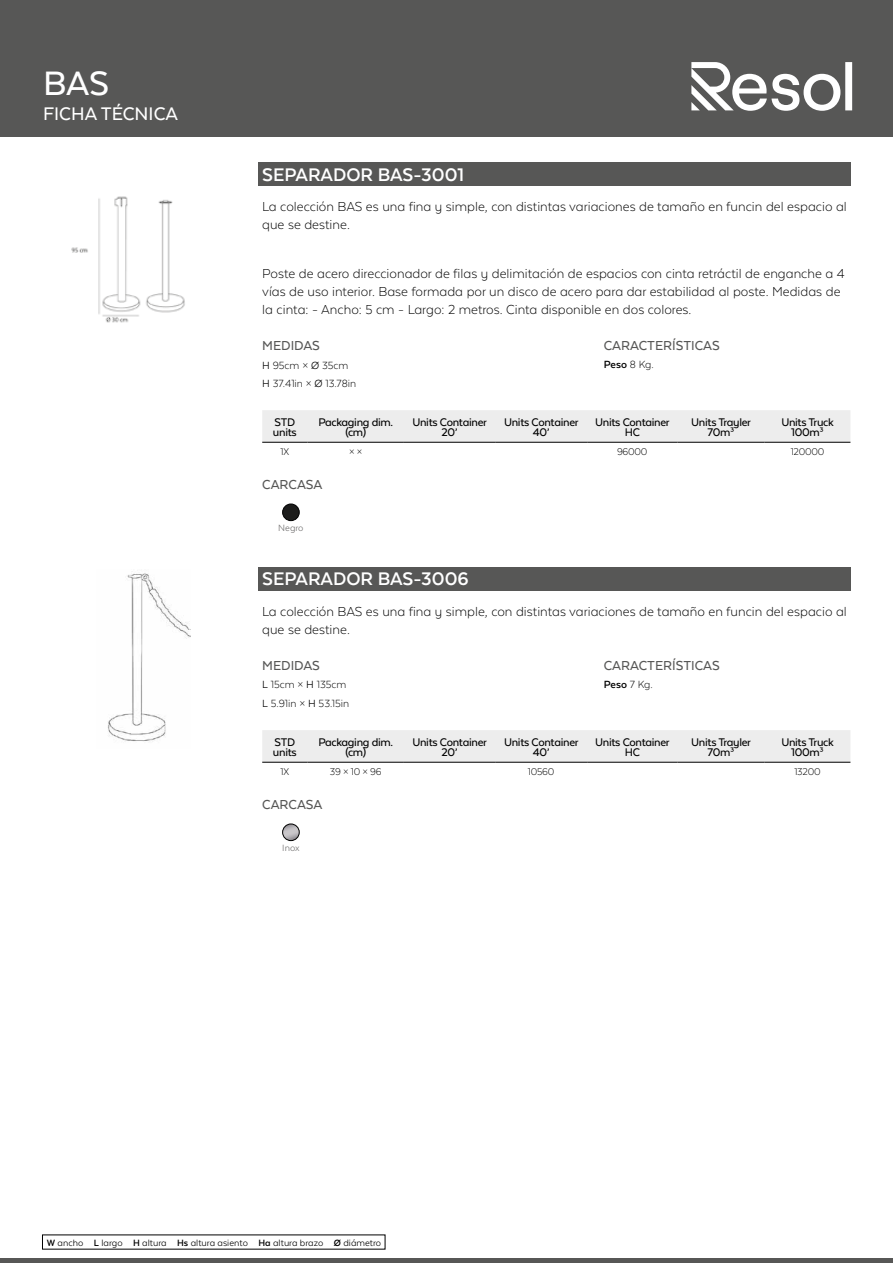
<style>
.page{position:relative;width:893px;height:1263px;background:#fff}
.page>*{position:absolute;margin:0;border:0;box-sizing:border-box;transform-origin:0 0}
.t1{font:500 39px "Texta Alt";color:#fff}
.t2{font:700 21px "Texta Alt";color:#fff}
.t3{font:500 21px "Texta Alt";color:#fff}
.t4{font:300 15px/18px "Texta Alt";color:#000}
.t5{font:500 15px "Texta Alt";color:#575756}
.t6{font:500 12.75px/10.5px "Texta Alt";letter-spacing:-.025em;color:#000;text-align:center}
.t7{font:300 12px/18.6px "Texta Alt";color:#000}
.t8{font:700 12px "Texta Alt";color:#000}
.t9{font:300 11.25px "Texta Alt";letter-spacing:-.02em;color:#000}
.t10{font:10.5px "Texta Alt";color:#000}
.t11{font:10.5px "Texta Alt";color:#706f6f}
.s1{font-weight:400}
.s2{font-weight:300}
.s3{font-weight:700}
</style>
<div class="page">
<hr style="left:0;top:1259px;width:893px;height:4px;background:#575756">
<div style="left:0;top:0;width:893px;height:137px;background:#575756"></div>
<svg style="left:691px;top:62px;width:161px;height:49px"></svg>
<div style="left:258px;top:163px;width:592px;height:23px;background:#575756"></div>
<div style="left:262px;top:410px;width:588px;height:32px;background:#ededed"></div>
<hr style="left:262px;top:442px;width:46px;height:1px;background:#000">
<hr style="left:308px;top:442px;width:96px;height:1px;background:#000">
<hr style="left:404px;top:442px;width:91px;height:1px;background:#000">
<hr style="left:495px;top:442px;width:92px;height:1px;background:#000">
<hr style="left:587px;top:442px;width:90px;height:1px;background:#000">
<hr style="left:677px;top:442px;width:88px;height:1px;background:#000">
<hr style="left:765px;top:442px;width:85px;height:1px;background:#000">
<img style="left:283px;top:504px;width:16px;height:17px;border-radius:8px">
<div style="left:282px;top:504px;width:17px;height:17px;border:1px solid #000;border-radius:50%"></div>
<img style="left:71px;top:196px;width:114px;height:127px">
<div style="left:258px;top:567px;width:592px;height:23px;background:#575756"></div>
<div style="left:262px;top:730px;width:588px;height:32px;background:#ededed"></div>
<hr style="left:262px;top:762px;width:46px;height:1px;background:#000">
<hr style="left:308px;top:762px;width:96px;height:1px;background:#000">
<hr style="left:404px;top:762px;width:91px;height:1px;background:#000">
<hr style="left:495px;top:762px;width:92px;height:1px;background:#000">
<hr style="left:587px;top:762px;width:90px;height:1px;background:#000">
<hr style="left:677px;top:762px;width:88px;height:1px;background:#000">
<hr style="left:765px;top:762px;width:85px;height:1px;background:#000">
<img style="left:283px;top:824px;width:16px;height:17px;border-radius:8px">
<div style="left:282px;top:824px;width:17px;height:17px;border:1px solid #000;border-radius:50%"></div>
<img style="left:108px;top:573px;width:82px;height:169px">
<h1 class="t1" style="left:43px;top:63px;width:68px">BAS</h1>
<h2 class="t3" style="left:43px;top:103px;width:136px">FICHA TÉCNICA</h2>
<h2 class="t2" style="left:262px;top:163px;width:203px">SEPARADOR BAS-3001</h2>
<p class="t4" style="left:262px;top:198px;width:586px">La colección BAS es una fina y simple, con distintas variaciones de tamaño en funcin del espacio al que se destine.</p>
<p class="t4" style="left:262px;top:264px;width:584px">Poste de acero direccionador de filas y delimitación de espacios con cinta retráctil de enganche a 4 vías de uso interior. Base formada por un disco de acero para dar estabilidad al poste. Medidas de la cinta: - Ancho: 5 cm - Largo: 2 metros. Cinta disponible en dos colores.</p>
<p class="t5" style="left:262px;top:338px;width:59px">MEDIDAS</p>
<p class="t7" style="left:262px;top:355px;width:95px"><span class="s1">H</span> 95cm × <span class="s1">Ø</span> 35cm<br><span class="s1">H</span> 37.41in × <span class="s1">Ø</span> 13.78in</p>
<p class="t5" style="left:604px;top:337px;width:117px">CARACTERÍSTICAS</p>
<p class="t8" style="left:604px;top:358px;width:51px">Peso <span class="s2">8 Kg.</span></p>
<p class="t6" style="left:273px;top:416px;width:25px;text-align:left">STD units</p>
<p class="t6" style="left:318px;top:416px;width:76px">Packaging dim. (cm)</p>
<p class="t6" style="left:412px;top:416px;width:76px">Units Container<br>20’</p>
<p class="t6" style="left:504px;top:416px;width:76px">Units Container<br>40’</p>
<p class="t6" style="left:595px;top:416px;width:76px">Units Container<br>HC</p>
<p class="t6" style="left:691px;top:416px;width:61px">Units Trayler<br>70m³</p>
<p class="t6" style="left:781px;top:416px;width:54px">Units Truck<br>100m³</p>
<p class="t9" style="left:281px;top:446px;width:10px">1X</p>
<p class="t9" style="left:349px;top:446px;width:15px">× ×</p>
<p class="t9" style="left:617px;top:446px;width:32px">96000</p>
<p class="t9" style="left:791px;top:446px;width:35px">120000</p>
<p class="t5" style="left:262px;top:477px;width:62px">CARCASA</p>
<p class="t11" style="left:278px;top:523px;width:27px">Negro</p>
<h2 class="t2" style="left:262px;top:568px;width:208px">SEPARADOR BAS-3006</h2>
<p class="t4" style="left:262px;top:602px;width:586px">La colección BAS es una fina y simple, con distintas variaciones de tamaño en funcin del espacio al que se destine.</p>
<p class="t5" style="left:262px;top:658px;width:59px">MEDIDAS</p>
<p class="t7" style="left:262px;top:675px;width:89px"><span class="s1">L</span> 15cm × <span class="s1">H</span> 135cm<br><span class="s1">L</span> 5.91in × <span class="s1">H</span> 53.15in</p>
<p class="t5" style="left:604px;top:657px;width:117px">CARACTERÍSTICAS</p>
<p class="t8" style="left:604px;top:678px;width:50px">Peso <span class="s2">7 Kg.</span></p>
<p class="t6" style="left:273px;top:736px;width:25px;text-align:left">STD units</p>
<p class="t6" style="left:318px;top:736px;width:76px">Packaging dim. (cm)</p>
<p class="t6" style="left:412px;top:736px;width:76px">Units Container<br>20’</p>
<p class="t6" style="left:504px;top:736px;width:76px">Units Container<br>40’</p>
<p class="t6" style="left:595px;top:736px;width:76px">Units Container<br>HC</p>
<p class="t6" style="left:691px;top:736px;width:61px">Units Trayler<br>70m³</p>
<p class="t6" style="left:781px;top:736px;width:54px">Units Truck<br>100m³</p>
<p class="t9" style="left:281px;top:766px;width:10px">1X</p>
<p class="t9" style="left:330px;top:766px;width:53px">39 × 10 × 96</p>
<p class="t9" style="left:528px;top:766px;width:28px">10560</p>
<p class="t9" style="left:794px;top:766px;width:28px">13200</p>
<p class="t5" style="left:262px;top:797px;width:62px">CARCASA</p>
<p class="t11" style="left:282px;top:843px;width:19px">Inox</p>
<p class="t10" style="left:47px;top:1237px;width:336px"><span class="s3">W</span> ancho <span class="s3">L</span> largo <span class="s3">H</span> altura <span class="s3">Hs</span> altura asiento <span class="s3">Ha</span> altura brazo <span class="s3">Ø</span> diámetro</p>
</div>
